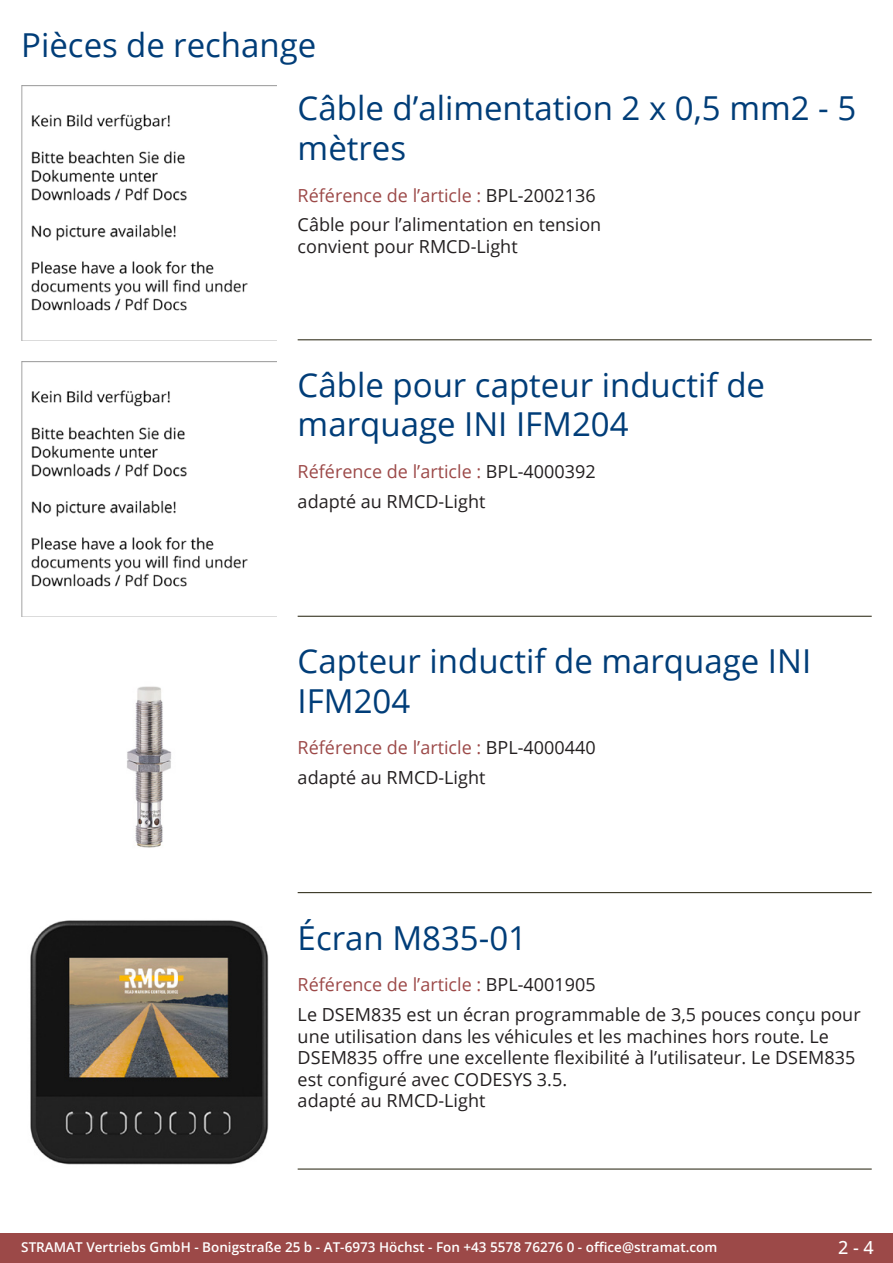
<style>
.page{position:relative;width:893px;height:1263px;background:#fff}
.page>*{position:absolute;margin:0;border:0;box-sizing:border-box;transform-origin:0 0}
.Produkttitel{font:33px/39.6px "Open Sans";color:#003d78}
.RastTitel{font:33px "Open Sans";color:#003d78}
.Beschreibung_Text{font:18px/21.6px "Open Sans";color:#231f20}
.TechDaten_Überschrif{font:18px "Open Sans";color:#9c4948}
.t1{font:500 18px "Open Sans";color:#fff}
.t2{font:600 13.5px "Open Sans";color:#fff}
.s1{color:#231f20}
</style>
<div class="page">
<div style="left:0;top:1233px;width:893px;height:30px;background:#9c4948"></div>
<hr style="left:298px;top:340px;width:574px;height:1px;background:#201d08">
<hr style="left:298px;top:616px;width:574px;height:1px;background:#201d08">
<hr style="left:298px;top:892px;width:574px;height:1px;background:#201d08">
<hr style="left:298px;top:1169px;width:574px;height:1px;background:#201d08">
<img style="left:21px;top:85px;width:255px;height:255px">
<img style="left:21px;top:361px;width:255px;height:256px">
<img style="left:127px;top:686px;width:45px;height:162px">
<img style="left:30px;top:920px;width:239px;height:245px">
<p class="RastTitel" style="left:21px;top:22px;width:297px">Pièces de rechange</p>
<p class="Produkttitel" style="left:298px;top:88px;width:560px">Câble d’alimentation 2 x 0,5 mm2 - 5 mètres</p>
<p class="TechDaten_Überschrif" style="left:298px;top:183px;width:300px">Référence de l’article : <span class="s1">BPL-2002136</span></p>
<p class="Beschreibung_Text" style="left:298px;top:214px;width:305px">Câble pour l’alimentation en tension convient pour RMCD-Light</p>
<p class="Produkttitel" style="left:298px;top:364px;width:469px">Câble pour capteur inductif de marquage INI IFM204</p>
<p class="TechDaten_Überschrif" style="left:298px;top:459px;width:300px">Référence de l’article : <span class="s1">BPL-4000392</span></p>
<p class="Beschreibung_Text" style="left:298px;top:490px;width:189px">adapté au RMCD-Light</p>
<p class="Produkttitel" style="left:298px;top:640px;width:515px">Capteur inductif de marquage INI<br>IFM204</p>
<p class="TechDaten_Überschrif" style="left:298px;top:735px;width:300px">Référence de l’article : <span class="s1">BPL-4000440</span></p>
<p class="Beschreibung_Text" style="left:298px;top:766px;width:189px">adapté au RMCD-Light</p>
<p class="Produkttitel" style="left:298px;top:917px;width:231px">Écran M835-01</p>
<p class="TechDaten_Überschrif" style="left:298px;top:972px;width:300px">Référence de l’article : <span class="s1">BPL-4001905</span></p>
<p class="Beschreibung_Text" style="left:298px;top:1003px;width:565px">Le DSEM835 est un écran programmable de 3,5 pouces conçu pour une utilisation dans les véhicules et les machines hors route. Le DSEM835 offre une excellente flexibilité à l’utilisateur. Le DSEM835 est configuré avec CODESYS 3.5.<br>adapté au RMCD-Light</p>
<p class="t2" style="left:21px;top:1238px;width:698px">STRAMAT Vertriebs GmbH - Bonigstraße 25 b - AT-6973 Höchst - Fon +43 5578 76276 0 - office@stramat.com</p>
<p class="t1" style="left:838px;top:1234px;width:37px">2 - 4</p>
</div>
